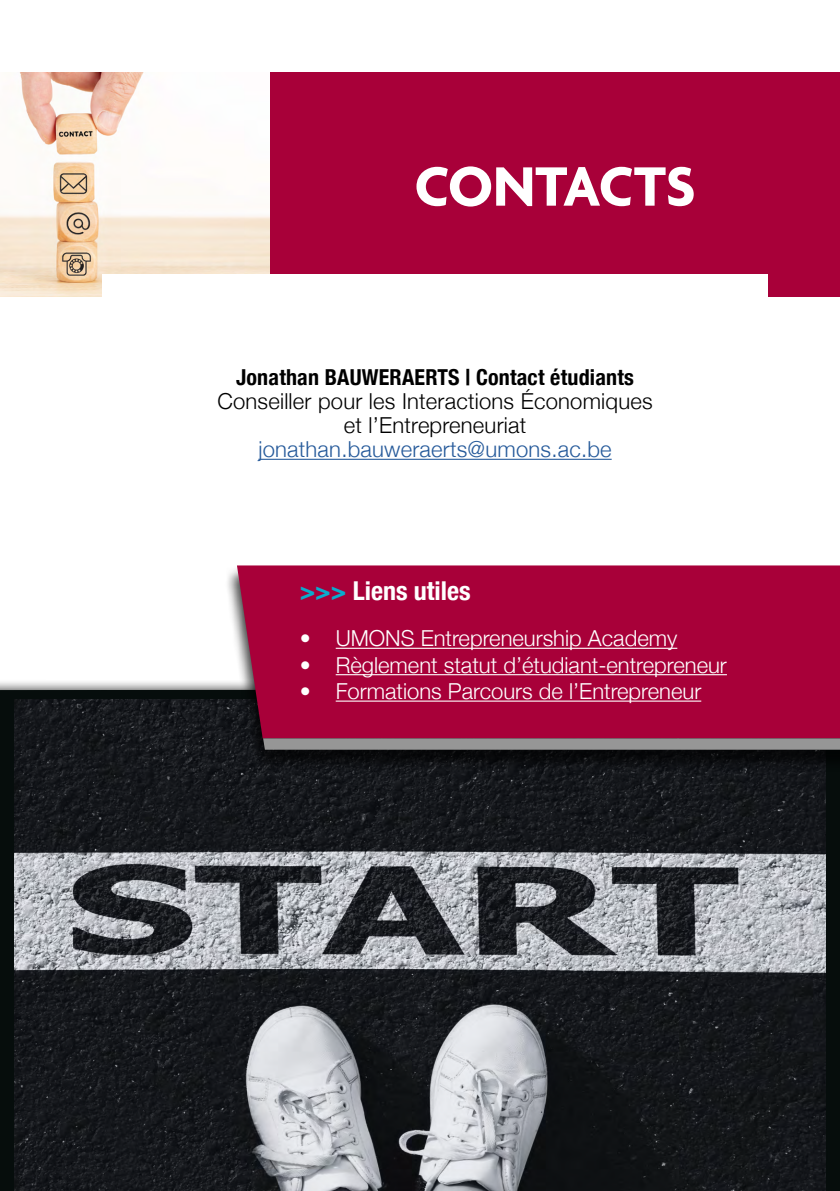
<style>
.page{position:relative;width:840px;height:1191px;background:#fff}
.page>*{position:absolute;margin:0;border:0;box-sizing:border-box;transform-origin:0 0}
.t1{font:700 60px "Agenda";letter-spacing:-.005em;color:#fff}
.t2{font:700 condensed 26px "Helvetica Neue";color:#fff}
.t3{font:300 22px "Helvetica Neue";color:#fff}
.t4{font:300 22px/24px "Helvetica Neue";letter-spacing:.01em;color:#000;text-align:center}
.t5{font:700 condensed 22px "Helvetica Neue";letter-spacing:.01em;color:#000}
.t6{font:300 22px "Helvetica Neue";letter-spacing:.01em;color:#275b9b}
.s1{color:#0babcd}
</style>
<div class="page">
<img style="left:0;top:72px;width:270px;height:224px">
<div style="left:270px;top:72px;width:569px;height:224px;background:#a80039"></div>
<div style="left:0;top:689px;width:839px;height:502px;background:#060d0c"></div>
<img style="left:14px;top:699px;width:811px;height:492px">
<div style="left:102px;top:274px;width:665px;height:297px;background:#fff"></div>
<hr style="left:258px;top:459px;width:353px;height:1px;background:#275b9b">
<div style="left:224px;top:566px;width:615px;height:194px;background:#000;opacity:.75"></div>
<div style="left:237px;top:565px;width:602px;height:173px;background:#a80039"></div>
<hr style="left:335px;top:648px;width:342px;height:1px;background:#fff">
<hr style="left:335px;top:674px;width:391px;height:1px;background:#fff">
<hr style="left:335px;top:700px;width:366px;height:1px;background:#fff">
<div style="left:250px;top:738px;width:589px;height:34px;background:#000;opacity:.75"></div>
<svg style="left:263px;top:738px;width:576px;height:11px;background:#929091"></svg>
<h1 class="t1" style="left:414px;top:154px;width:282px">CONTACTS</h1>
<p class="t5" style="left:236px;top:359px;width:399px">Jonathan BAUWERAERTS | Contact étudiants</p>
<p class="t4" style="left:217px;top:387px;width:436px">Conseiller pour les Interactions Économiques et l’Entrepreneuriat</p>
<p class="t6" style="left:258px;top:431px;width:354px">jonathan.bauweraerts@umons.ac.be</p>
<p class="t2" style="left:299px;top:569px;width:172px"><span class="s1">&gt;&gt;&gt;</span> Liens utiles</p>
<p class="t3" style="left:299px;top:620px;width:379px">• UMONS Entrepreneurship Academy</p>
<p class="t3" style="left:299px;top:647px;width:428px">• Règlement statut d’étudiant-entrepreneur</p>
<p class="t3" style="left:299px;top:673px;width:403px">• Formations Parcours de l’Entrepreneur</p>
</div>
